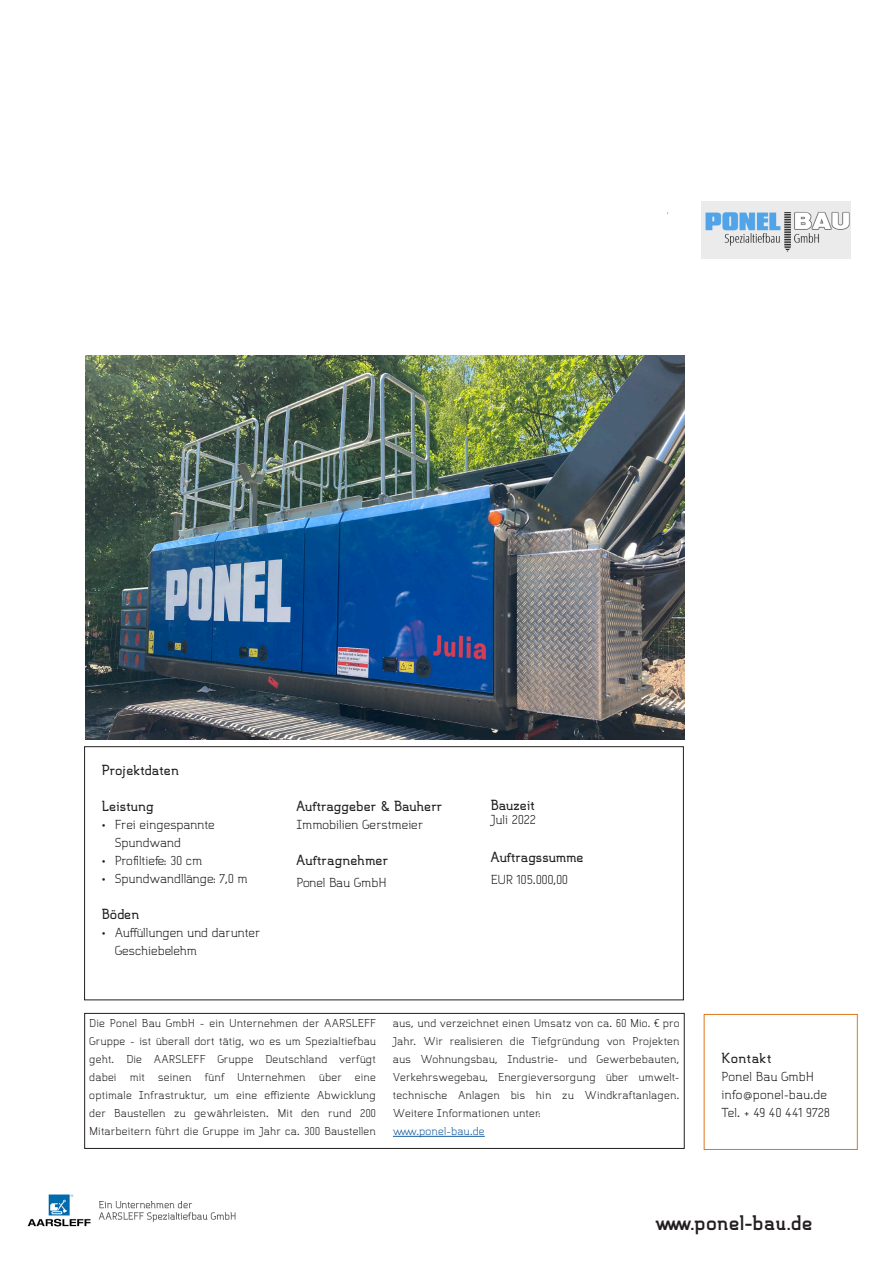
<style>
.page{position:relative;width:893px;height:1263px;background:#fff}
.page>*{position:absolute;margin:0;border:0;box-sizing:border-box;transform-origin:0 0}
.t1{font:800 20.4px "B Ruston.";letter-spacing:-.005em;color:#231f20}
.Brød{font:700 13.5px "B Ruston.";color:#231f20}
.mellemrubrik{font:700 13.5px "B Ruston.";letter-spacing:.01em;color:#231f20}
.mellemrubrik-2{font:700 13.5px "B Ruston.";letter-spacing:.03em;color:#231f20}
.Brød-2{font:12px/18px "B Ruston.";color:#231f20}
.Brød-3{font:10.5px/18px "B Ruston.";letter-spacing:.015em;color:#231f20;text-align:justify}
.Brød-4{font:10.5px "B Ruston.";letter-spacing:.015em;color:#175d9e}
</style>
<div class="page">
<img style="left:702px;top:201px;width:148px;height:57px">
<img style="left:27px;top:1194px;width:209px;height:33px">
<hr style="left:393px;top:1136px;width:92px;height:1px;background:#175d9e">
<div style="left:84px;top:1013px;width:601px;height:136px;border:1px solid #231f20"></div>
<div style="left:704px;top:1014px;width:154px;height:136px;border:1px solid #de761b"></div>
<img style="left:85px;top:355px;width:600px;height:384px">
<div style="left:84px;top:746px;width:600px;height:254px;border:1px solid #231f20"></div>
<p class="mellemrubrik" style="left:102px;top:762px;width:79px">Projektdaten</p>
<p class="mellemrubrik" style="left:102px;top:798px;width:53px">Leistung</p>
<p class="Brød-2" style="left:115px;top:815px;width:102px;text-indent:-13px">• Frei eingespannte<br>Spundwand</p>
<p class="Brød-2" style="left:102px;top:851px;width:102px">• Profiltiefe: 30 cm</p>
<p class="Brød-2" style="left:102px;top:869px;width:147px">• Spundwandllänge: 7,0 m</p>
<p class="Brød" style="left:102px;top:906px;width:39px">Böden</p>
<p class="Brød-2" style="left:115px;top:923px;width:147px;text-indent:-13px">• Auffüllungen und darunter<br>Geschiebelehm</p>
<p class="Brød" style="left:296px;top:798px;width:147px">Auftraggeber &amp; Bauherr</p>
<p class="Brød-2" style="left:296px;top:815px;width:128px">Immobilien Gerstmeier</p>
<p class="mellemrubrik" style="left:296px;top:852px;width:93px">Auftragnehmer</p>
<p class="Brød-2" style="left:296px;top:872px;width:92px">Ponel Bau GmbH</p>
<p class="Brød" style="left:491px;top:797px;width:45px">Bauzeit</p>
<p class="Brød-2" style="left:491px;top:810px;width:47px">Juli 2022</p>
<p class="Brød" style="left:491px;top:849px;width:94px">Auftragssumme</p>
<p class="Brød-2" style="left:491px;top:869px;width:79px">EUR 105.000,00</p>
<p class="Brød-3" style="left:89px;top:1013px;width:288px">Die Ponel Bau GmbH - ein Unternehmen der AARSLEFF Gruppe - ist überall dort tätig, wo es um Spezialtiefbau geht. Die AARSLEFF Gruppe Deutschland verfügt dabei</p>
<p class="Brød-3" style="left:130px;top:1067px;width:17px">mit</p>
<p class="Brød-3" style="left:158px;top:1067px;width:35px">seinen</p>
<p class="Brød-3" style="left:205px;top:1067px;width:21px">fünf</p>
<p class="Brød-3" style="left:237px;top:1067px;width:70px">Unternehmen</p>
<p class="Brød-3" style="left:319px;top:1067px;width:24px">über</p>
<p class="Brød-3" style="left:89px;top:1067px;width:288px;text-indent:266px">eine optimale Infrastruktur, um eine effiziente Abwicklung der Baustellen zu gewährleisten. Mit den rund 200<br>Mitarbeitern führt die Gruppe im Jahr ca. 300 Baustellen</p>
<p class="Brød-3" style="left:393px;top:1013px;width:288px">aus, und verzeichnet einen Umsatz von ca. 60 Mio. € pro Jahr. Wir realisieren die Tiefgründung von Projekten aus Wohnungsbau, Industrie- und Gewerbebauten, Verkehrswegebau, Energieversorgung über umwelt&shy;technische Anlagen bis hin zu Windkraftanlagen.<br>Weitere Informationen unter:</p>
<p class="Brød-4" style="left:393px;top:1123px;width:93px">www.ponel-bau.de</p>
<p class="mellemrubrik-2" style="left:721px;top:1050px;width:51px">Kontakt</p>
<p class="Brød-2" style="left:721px;top:1067px;width:94px">Ponel Bau GmbH</p>
<p class="Brød-2" style="left:721px;top:1085px;width:107px">info@ponel-bau.de</p>
<p class="Brød-2" style="left:721px;top:1103px;width:110px">Tel. + 49 40 441 9728</p>
<h1 class="t1" style="left:654px;top:1209px;width:160px">www.ponel-bau.de</h1>
</div>
